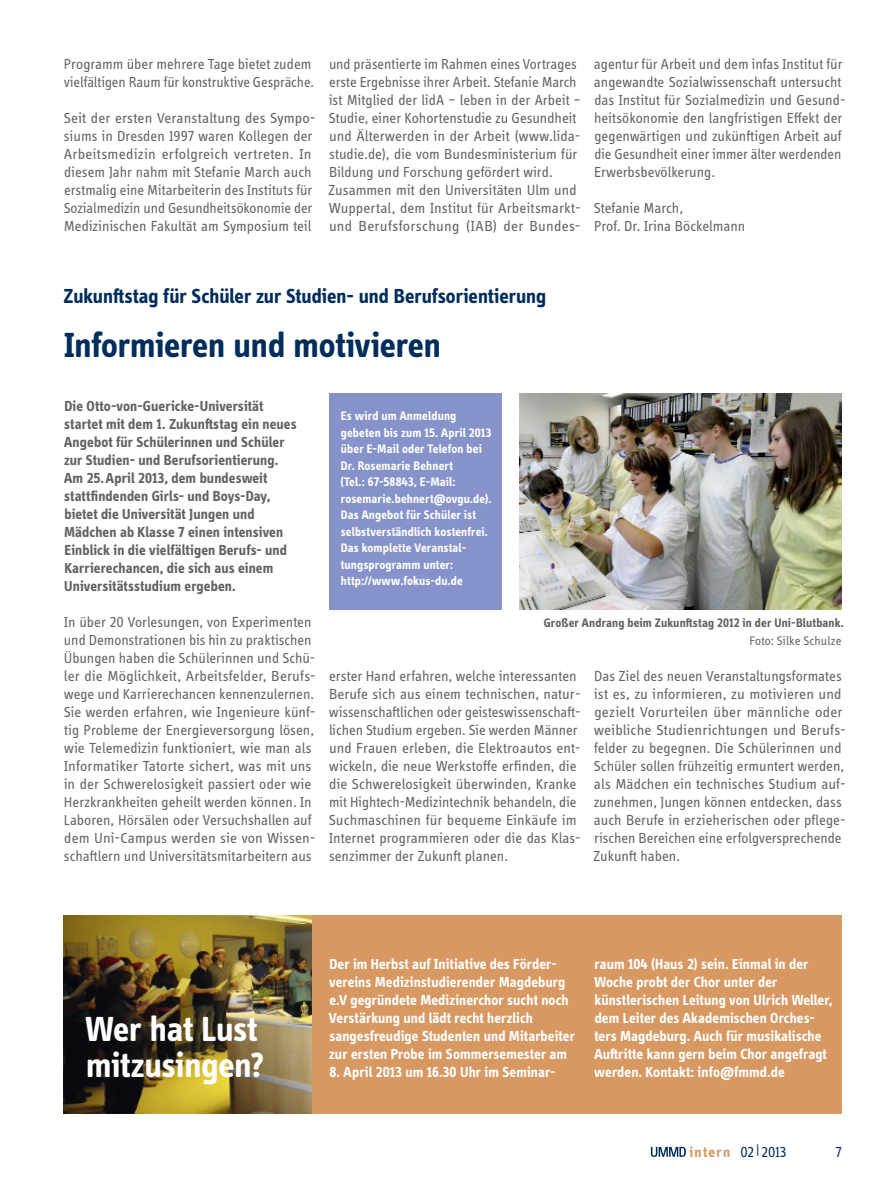
<style>
.page{position:relative;width:893px;height:1191px;background:#fff}
.page>*{position:absolute;margin:0;border:0;box-sizing:border-box;transform-origin:0 0}
.t1{font:700 36px "Info Display OT";letter-spacing:-.005em;color:#002d5c}
.t2{font:700 36px/36px "Info Display OT";letter-spacing:-.005em;color:#fff}
.t3{font:700 21px "Info Display OT";color:#002d5c}
.t4{font:15px/18px "Info Display OT";color:#626262}
.t5{font:700 15px/18px "Info Display OT";letter-spacing:.005em;color:#fff}
.t6{font:700 15px/18px "Info Display OT";letter-spacing:.005em;color:#626262}
.t7{font:15px "Info Display OT";color:#002d5c}
.t8{font:700 12.75px/16.5px "Info Display OT";letter-spacing:.015em;color:#fff}
.t9{font:700 12.75px "Info Display OT";letter-spacing:.015em;color:#626262}
.t10{font:12.75px "Info Display OT";letter-spacing:.005em;color:#626262}
.s1{font-weight:700;color:#d79862}
</style>
<div class="page">
<div style="left:329px;top:393px;width:173px;height:216px;background:#8693ca"></div>
<div style="left:64px;top:915px;width:778px;height:198px;background:#d79862"></div>
<img style="left:519px;top:393px;width:323px;height:216px">
<img style="left:64px;top:915px;width:248px;height:198px">
<svg style="left:651px;top:1146px;width:35px;height:11px"></svg>
<p class="t4" style="left:64px;top:55px;width:252px">Programm über mehrere Tage bietet zudem vielfältigen Raum für konstruktive Gespräche.</p>
<p class="t4" style="left:64px;top:109px;width:253px">Seit der ersten Veranstaltung des Sympo&shy;siums in Dresden 1997 waren Kollegen der Arbeitsmedizin erfolgreich vertreten. In diesem Jahr nahm mit Stefanie March auch erstmalig eine Mitarbeiterin des Instituts für Sozialmedizin und Gesundheitsökonomie der Medizinischen Fakultät am Symposium teil</p>
<p class="t4" style="left:328px;top:55px;width:254px">und präsentierte im Rahmen eines Vortrages erste Ergebnisse ihrer Arbeit. Stefanie March ist Mitglied der lidA – leben in der Arbeit – Studie, einer Kohortenstudie zu Gesundheit und Älterwerden in der Arbeit (www.lida&shy;studie.de), die vom Bundesministerium für Bildung und Forschung gefördert wird.<br>Zusammen mit den Universitäten Ulm und Wuppertal, dem Institut für Arbeitsmarkt&shy;und Berufsforschung (IAB) der Bundes-</p>
<p class="t4" style="left:594px;top:55px;width:253px">agentur für Arbeit und dem infas Institut für angewandte Sozialwissenschaft untersucht das Institut für Sozialmedizin und Gesund&shy;heitsökonomie den langfristigen Effekt der gegenwärtigen und zukünftigen Arbeit auf die Gesundheit einer immer älter werdenden Erwerbsbevölkerung.</p>
<p class="t4" style="left:594px;top:199px;width:153px">Stefanie March,<br>Prof. Dr. Irina Böckelmann</p>
<h2 class="t3" style="left:64px;top:283px;width:484px">Zukunftstag für Schüler zur Studien- und Berufsorientierung</h2>
<h1 class="t1" style="left:65px;top:323px;width:378px">Informieren und motivieren</h1>
<p class="t6" style="left:64px;top:397px;width:234px">Die Otto-von-Guericke-Universität startet mit dem 1. Zukunftstag ein neues Angebot für Schülerinnen und Schüler zur Studien- und Berufsorientierung.<br>Am 25.April 2013, dem bundesweit stattfindenden Girls- und Boys-Day, bietet die Universität Jungen und Mädchen ab Klasse 7 einen intensiven Einblick in die vielfältigen Berufs- und Karrierechancen, die sich aus einem Universitätsstudium ergeben.</p>
<p class="t4" style="left:64px;top:613px;width:253px">In über 20 Vorlesungen, von Experimenten und Demonstrationen bis hin zu praktischen Übungen haben die Schülerinnen und Schü&shy;ler die Möglichkeit, Arbeitsfelder, Berufs&shy;wege und Karrierechancen kennenzulernen.<br>Sie werden erfahren, wie Ingenieure künf&shy;tig Probleme der Energieversorgung lösen, wie Telemedizin funktioniert, wie man als Informatiker Tatorte sichert, was mit uns in der Schwerelosigkeit passiert oder wie Herzkrankheiten geheilt werden können. In Laboren, Hörsälen oder Versuchshallen auf dem Uni-Campus werden sie von Wissen&shy;schaftlern und Universitätsmitarbeitern aus</p>
<p class="t8" style="left:341px;top:407px;width:152px">Es wird um Anmeldung gebeten bis zum 15. April 2013 über E-Mail oder Telefon bei<br>Dr. Rosemarie Behnert<br>(Tel.: 67-58843, E-Mail: rosemarie.behnert@ovgu.de).<br>Das Angebot für Schüler ist selbstverständlich kostenfrei.<br>Das komplette Veranstal&shy;tungsprogramm unter: http://www.fokus-du.de</p>
<p class="t9" style="left:544px;top:615px;width:302px">Großer Andrang beim Zukunftstag 2012 in der Uni-Blutbank.</p>
<p class="t10" style="left:749px;top:633px;width:94px">Foto: Silke Schulze</p>
<p class="t4" style="left:329px;top:667px;width:253px">erster Hand erfahren, welche interessanten Berufe sich aus einem technischen, natur&shy;wissenschaftlichen oder geisteswissenschaft&shy;lichen Studium ergeben. Sie werden Männer und Frauen erleben, die Elektroautos ent&shy;wickeln, die neue Werkstoffe erfinden, die die Schwerelosigkeit überwinden, Kranke mit Hightech-Medizintechnik behandeln, die Suchmaschinen für bequeme Einkäufe im Internet programmieren oder die das Klas&shy;senzimmer der Zukunft planen.</p>
<p class="t4" style="left:593px;top:667px;width:254px">Das Ziel des neuen Veranstaltungsformates ist es, zu informieren, zu motivieren und gezielt Vorurteilen über männliche oder weibliche Studienrichtungen und Berufs&shy;felder zu begegnen. Die Schülerinnen und Schüler sollen frühzeitig ermuntert werden, als Mädchen ein technisches Studium auf&shy;zunehmen, Jungen können entdecken, dass auch Berufe in erzieherischen oder pflege&shy;rischen Bereichen eine erfolgversprechende Zukunft haben.</p>
<h1 class="t2" style="left:86px;top:1011px;width:180px">Wer hat Lust mitzusingen?</h1>
<p class="t5" style="left:329px;top:955px;width:247px">Der im Herbst auf Initiative des Förder&shy;vereins Medizinstudierender Magdeburg e.V gegründete Medizinerchor sucht noch Verstärkung und lädt recht herzlich sangesfreudige Studenten und Mitarbeiter zur ersten Probe im Sommersemester am</p>
<p class="t5" style="left:329px;top:1063px;width:228px">8. April 2013 um 16.30 Uhr im Seminar-</p>
<p class="t5" style="left:594px;top:955px;width:240px">raum 104 (Haus 2) sein. Einmal in der Woche probt der Chor unter der künstlerischen Leitung von Ulrich Weller, dem Leiter des Akademischen Orches&shy;ters Magdeburg. Auch für musikalische Auftritte kann gern beim Chor angefragt werden. Kontakt: info@fmmd.de</p>
<p class="t7" style="left:689px;top:1143px;width:99px"><span class="s1">intern</span> 02|2013</p>
<p class="t7" style="left:835px;top:1143px;width:8px">7</p>
</div>
